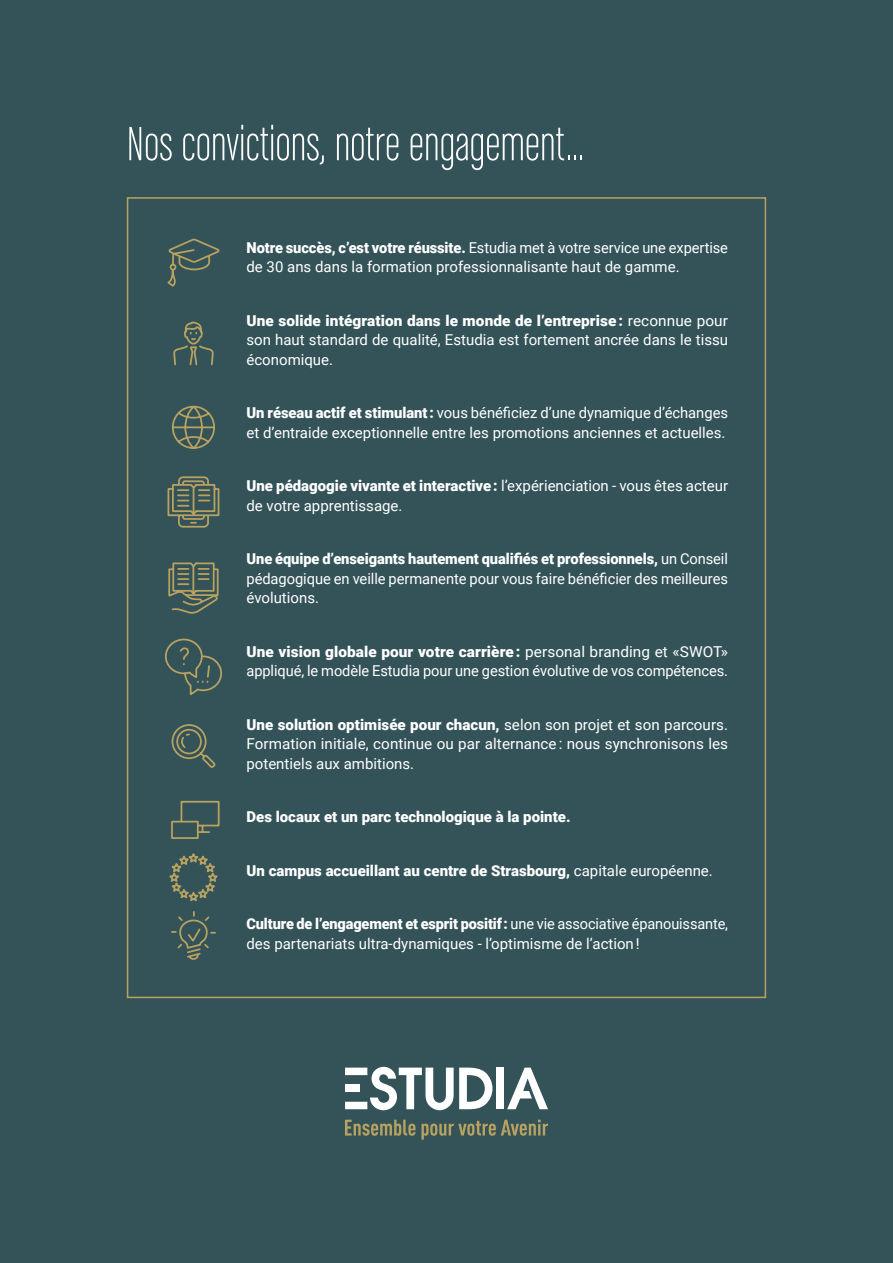
<style>
.page{position:relative;width:893px;height:1263px;background:#345359}
.page>*{position:absolute;margin:0;border:0;box-sizing:border-box;transform-origin:0 0}
.t1{font:51px "Chalet Comprime Milan Sixty";letter-spacing:.01em;color:#fff}
.t2{font:15px/19.5px "Roboto";color:#fff}
.t3{font:900 15px "Roboto";color:#fff}
.s1{font-weight:900}
.s2{font-weight:400}
</style>
<div class="page">
<svg style="left:167px;top:238px;width:53px;height:49px"></svg>
<svg style="left:171px;top:724px;width:45px;height:44px"></svg>
<svg style="left:171px;top:911px;width:45px;height:49px"></svg>
<svg style="left:171px;top:800px;width:49px;height:39px"></svg>
<svg style="left:172px;top:405px;width:43px;height:44px"></svg>
<svg style="left:169px;top:853px;width:49px;height:49px"></svg>
<svg style="left:165px;top:638px;width:57px;height:57px"></svg>
<svg style="left:173px;top:322px;width:41px;height:44px"></svg>
<svg style="left:168px;top:562px;width:51px;height:52px"></svg>
<svg style="left:167px;top:476px;width:53px;height:52px"></svg>
<svg style="left:345px;top:1120px;width:203px;height:20px"></svg>
<div style="left:345px;top:1067px;width:22px;height:8px;background:#fff"></div>
<div style="left:345px;top:1102px;width:22px;height:7px;background:#fff"></div>
<div style="left:345px;top:1085px;width:14px;height:7px;background:#fff"></div>
<svg style="left:370px;top:1067px;width:122px;height:43px"></svg>
<div style="left:496px;top:1067px;width:8px;height:42px;background:#fff"></div>
<svg style="left:507px;top:1067px;width:41px;height:42px"></svg>
<h1 class="t1" style="left:127px;top:116px;width:459px">Nos convictions, notre engagement...</h1>
<p class="t2" style="left:246px;top:237px;width:483px"><span class="s1">Notre succès, c’est votre réussite.</span> Estudia met à votre service une expertise de 30 ans dans la formation professionnalisante haut de gamme.</p>
<p class="t2" style="left:246px;top:310px;width:483px;text-align:justify"><span class="s1">Une solide intégration dans le monde de l’entreprise :</span> reconnue pour son haut standard de qualité, Estudia est fortement ancrée dans le tissu économique.</p>
<p class="t2" style="left:246px;top:402px;width:483px"><span class="s1">Un réseau actif et stimulant :</span> vous bénéficiez d’une dynamique d’échanges et d’entraide exceptionnelle entre les promotions anciennes et actuelles.</p>
<p class="t2" style="left:246px;top:475px;width:483px"><span class="s1">Une pédagogie vivante et interactive :</span> l’expérienciation - vous êtes acteur de votre apprentissage.</p>
<p class="t2" style="left:246px;top:548px;width:483px;text-align:justify"><span class="s1">Une équipe d’enseigants hautement qualifiés et professionnels,</span> un Conseil pédagogique en veille permanente pour vous faire bénéficier des meilleures évolutions.</p>
<p class="t2" style="left:246px;top:641px;width:483px"><span class="s1">Une vision globale pour votre carrière :</span> personal branding et «SWOT» appliqué, le modèle Estudia pour une gestion évolutive de vos compétences.</p>
<p class="t2" style="left:246px;top:714px;width:483px;text-align:justify"><span class="s1">Une solution optimisée pour chacun,</span> selon son projet et son parcours.<br>Formation initiale, continue ou par alternance : nous synchronisons les potentiels aux ambitions.</p>
<p class="t3" style="left:246px;top:806px;width:326px">Des locaux et un parc technologique à la pointe.</p>
<p class="t3" style="left:246px;top:860px;width:468px">Un campus accueillant au centre de Strasbourg, <span class="s2">capitale européenne.</span></p>
<p class="t2" style="left:246px;top:914px;width:483px"><span class="s1">Culture de l’engagement et esprit positif :</span> une vie associative épanouissante, des partenariats ultra-dynamiques - l’optimisme de l’action !</p>
</div>
